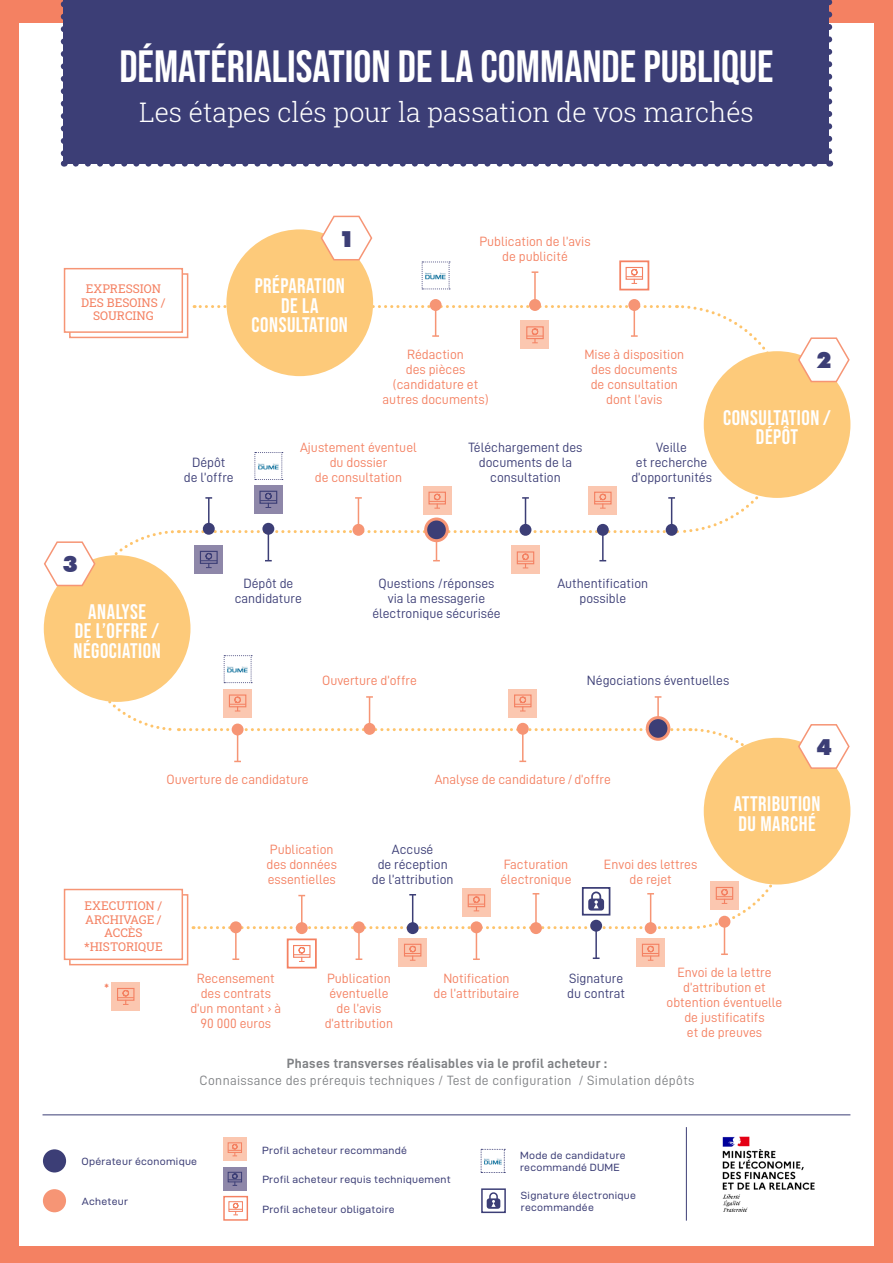
<style>
.page{position:relative;width:893px;height:1263px;background:#f48162}
.page>*{position:absolute;margin:0;border:0;box-sizing:border-box;transform-origin:0 0}
.t1{font:45px "Bebas Neue";color:#fff}
.t2{font:300 27px "Roboto Slab";color:#fff}
.t3{font:900 22.5px "Futura BT";color:#3c3e76}
.t4{font:21px/19.5px "Bebas Neue";letter-spacing:.025em;color:#fff;text-align:center}
.t5{font:13.5px/15px "D DIN";color:#f48162;text-align:center}
.t6{font:13.5px/15px "D DIN";color:#3c3e76;text-align:center}
.t7{font:13.5px "D DIN";letter-spacing:.025em;color:#808285}
.t8{font:13.5px "D DIN Bold";letter-spacing:.025em;color:#808285}
.t9{font:13.5px "D DIN Bold";color:#f48162}
.t10{font:12px/13.5px "Roboto Slab";color:#f48162;text-align:center}
.t11{font:10.5px/12px "D DIN Exp";letter-spacing:.025em;color:#3c3e76}
</style>
<div class="page">
<div style="left:19px;top:23px;width:855px;height:1223px;background:#fff"></div>
<div style="left:69px;top:894px;width:119px;height:71px;background:linear-gradient(to right,#fef5f2,#fef5f2);border:2px solid #f69575"></div>
<div style="left:69px;top:273px;width:119px;height:65px;background:#fff;border:2px solid #f69575"></div>
<div style="left:64px;top:0;width:765px;height:164px;background:#3c3e76"></div>
<svg style="left:76px;top:164px;width:742px;height:3px"></svg>
<svg style="left:829px;top:0;width:3px;height:151px"></svg>
<svg style="left:61px;top:0;width:6px;height:167px"></svg>
<div style="left:64px;top:889px;width:119px;height:71px;background:#fff;border:2px solid #f69575"></div>
<div style="left:64px;top:268px;width:119px;height:65px;background:#fff;border:2px solid #f69575"></div>
<div style="left:226px;top:229px;width:147px;height:147px;background:#fdca7a;border-radius:50%"></div>
<svg style="left:320px;top:215px;width:53px;height:46px"></svg>
<div style="left:353px;top:921px;width:12px;height:12px;background:#f69575;border-radius:50%"></div>
<hr style="left:358px;top:927px;width:2px;height:32px;background:#f69575">
<svg style="left:356px;top:958px;width:6px;height:2px"></svg>
<hr style="left:235px;top:927px;width:2px;height:32px;background:#f69575">
<svg style="left:232px;top:958px;width:7px;height:2px"></svg>
<hr style="left:595px;top:926px;width:2px;height:32px;background:#3c3e76">
<svg style="left:593px;top:957px;width:7px;height:2px"></svg>
<div style="left:430px;top:299px;width:12px;height:12px;background:#f69575;border-radius:50%"></div>
<svg style="left:422px;top:262px;width:28px;height:27px"></svg>
<img style="left:425px;top:272px;width:21px;height:7px">
<div style="left:529px;top:299px;width:12px;height:12px;background:#f69575;border-radius:50%"></div>
<hr style="left:534px;top:272px;width:2px;height:32px;background:#f69575">
<hr style="left:43px;top:1114px;width:807px;height:1px;background:#3c3e76">
<div style="left:43px;top:1149px;width:23px;height:23px;background:#3c3e76;border-radius:50%"></div>
<div style="left:43px;top:1189px;width:23px;height:23px;background:#f69575;border-radius:50%"></div>
<div style="left:481px;top:1188px;width:25px;height:25px;background:#fff;border:2px solid #3c3e76"></div>
<svg style="left:487px;top:1198px;width:13px;height:11px"></svg>
<svg style="left:488px;top:1192px;width:11px;height:11px"></svg>
<svg style="left:481px;top:1149px;width:24px;height:24px"></svg>
<img style="left:483px;top:1158px;width:19px;height:6px">
<div style="left:223px;top:1167px;width:23px;height:23px;background:#8e87a9"></div>
<div style="left:228px;top:1172px;width:14px;height:10px;border:1px solid #3c3e76"></div>
<svg style="left:228px;top:1173px;width:14px;height:13px"></svg>
<hr style="left:686px;top:1127px;width:1px;height:93px;background:#3c3e76">
<div style="left:628px;top:299px;width:12px;height:12px;background:#f69575;border-radius:50%"></div>
<div style="left:619px;top:260px;width:30px;height:30px;background:#fff;border:2px solid #f48162"></div>
<div style="left:626px;top:267px;width:17px;height:13px;border:1px solid #f48162"></div>
<svg style="left:626px;top:269px;width:16px;height:15px"></svg>
<div style="left:112px;top:982px;width:28px;height:28px;background:#fbc7b0"></div>
<div style="left:117px;top:988px;width:17px;height:13px;border:1px solid #f48162"></div>
<svg style="left:118px;top:990px;width:16px;height:15px"></svg>
<div style="left:407px;top:922px;width:12px;height:12px;background:#3c3e76;border-radius:50%"></div>
<div style="left:399px;top:938px;width:28px;height:28px;background:#fbc7b0"></div>
<div style="left:404px;top:944px;width:17px;height:12px;border:1px solid #f48162"></div>
<svg style="left:405px;top:946px;width:16px;height:15px"></svg>
<hr style="left:724px;top:922px;width:1px;height:32px;background:#f69575">
<svg style="left:721px;top:953px;width:7px;height:2px"></svg>
<div style="left:470px;top:921px;width:12px;height:12px;background:#f69575;border-radius:50%"></div>
<hr style="left:476px;top:927px;width:1px;height:32px;background:#f69575">
<svg style="left:473px;top:958px;width:7px;height:2px"></svg>
<svg style="left:530px;top:922px;width:12px;height:12px"></svg>
<div style="left:645px;top:922px;width:12px;height:12px;background:#f69575;border-radius:50%"></div>
<div style="left:636px;top:938px;width:29px;height:28px;background:#fbc7b0"></div>
<div style="left:642px;top:944px;width:17px;height:12px;border:1px solid #f48162"></div>
<svg style="left:642px;top:946px;width:17px;height:15px"></svg>
<div style="left:296px;top:922px;width:12px;height:12px;background:#f69575;border-radius:50%"></div>
<svg style="left:43px;top:304px;width:807px;height:627px"></svg>
<div style="left:287px;top:938px;width:30px;height:30px;background:#fff;border:2px solid #f48162"></div>
<div style="left:293px;top:945px;width:18px;height:13px;border:1px solid #f48162"></div>
<svg style="left:294px;top:947px;width:16px;height:15px"></svg>
<div style="left:223px;top:1138px;width:23px;height:23px;background:#fbc7b0"></div>
<div style="left:228px;top:1142px;width:14px;height:11px;border:1px solid #f48162"></div>
<svg style="left:228px;top:1144px;width:13px;height:12px"></svg>
<div style="left:223px;top:1196px;width:25px;height:25px;background:#fff;border:1px solid #f48162"></div>
<div style="left:228px;top:1201px;width:15px;height:11px;border:1px solid #f48162"></div>
<svg style="left:229px;top:1203px;width:13px;height:12px"></svg>
<img style="left:722px;top:1136px;width:93px;height:76px">
<p class="t1" style="left:119px;top:41px;width:656px">DÉMATÉRIALISATION DE LA COMMANDE PUBLIQUE</p>
<p class="t2" style="left:139px;top:94px;width:616px">Les étapes clés pour la passation de vos marchés</p>
<p class="t10" style="left:86px;top:282px;width:77px">EXPRESSION</p>
<p class="t10" style="left:81px;top:295px;width:86px">DES BESOINS /<br>SOURCING</p>
<p class="t6" style="left:184px;top:455px;width:51px">Dépôt de l’offre</p>
<p class="t3" style="left:339px;top:225px;width:17px">1</p>
<p class="t4" style="left:255px;top:276px;width:92px">PRÉPARATION</p>
<p class="t4" style="left:252px;top:295px;width:98px">DE LA<br>CONSULTATION</p>
<p class="t5" style="left:479px;top:233px;width:113px">Publication de l’avis de publicité</p>
<p class="t5" style="left:407px;top:346px;width:58px">Rédaction</p>
<p class="t5" style="left:406px;top:361px;width:61px">des pièces</p>
<p class="t5" style="left:383px;top:376px;width:108px">(candidature et autres documents)</p>
<p class="t5" style="left:584px;top:346px;width:101px">Mise à disposition</p>
<p class="t5" style="left:591px;top:361px;width:89px">des documents de consultation dont l’avis</p>
<p class="t5" style="left:300px;top:440px;width:118px">Ajustement éventuel</p>
<p class="t5" style="left:315px;top:455px;width:89px">du dossier<br>de consultation</p>
<p class="t6" style="left:469px;top:440px;width:115px">Téléchargement des documents de la consultation</p>
<p class="t6" style="left:631px;top:440px;width:82px">Veille<br>et recherche d’opportunités</p>
<p class="t3" style="left:816px;top:347px;width:17px">2</p>
<p class="t4" style="left:723px;top:407px;width:110px">CONSULTATION /</p>
<p class="t4" style="left:756px;top:427px;width:44px">DÉPÔT</p>
<p class="t3" style="left:62px;top:551px;width:17px">3</p>
<p class="t4" style="left:75px;top:601px;width:86px">ANALYSE<br>DE L’OFFRE/</p>
<p class="t4" style="left:74px;top:640px;width:89px">NÉGOCIATION</p>
<p class="t6" style="left:243px;top:575px;width:52px">Dépôt de</p>
<p class="t6" style="left:235px;top:590px;width:69px">candidature</p>
<p class="t6" style="left:379px;top:575px;width:117px">Questions /réponses</p>
<p class="t6" style="left:388px;top:590px;width:99px">via la messagerie</p>
<p class="t6" style="left:372px;top:605px;width:130px">électronique sécurisée</p>
<p class="t5" style="left:322px;top:673px;width:96px">Ouverture d’offre</p>
<p class="t6" style="left:557px;top:575px;width:92px">Authentification possible</p>
<p class="t6" style="left:587px;top:673px;width:144px">Négociations éventuelles</p>
<p class="t3" style="left:816px;top:733px;width:17px">4</p>
<p class="t5" style="left:166px;top:772px;width:144px">Ouverture de candidature</p>
<p class="t10" style="left:85px;top:899px;width:79px;text-align:left">EXECUTION /<br>ARCHIVAGE /</p>
<p class="t10" style="left:84px;top:926px;width:80px">ACCÈS *HISTORIQUE</p>
<p class="t5" style="left:267px;top:842px;width:72px;text-align:left">Publication des données essentielles</p>
<p class="t5" style="left:435px;top:771px;width:178px">Analyse de candidature/d’offre</p>
<p class="t6" style="left:372px;top:842px;width:83px">Accusé<br>de réception de l’attribution</p>
<p class="t5" style="left:500px;top:857px;width:72px;text-align:left">Facturation électronique</p>
<p class="t5" style="left:604px;top:857px;width:95px">Envoi des lettres de rejet</p>
<p class="t4" style="left:734px;top:794px;width:88px">ATTRIBUTION</p>
<p class="t4" style="left:738px;top:813px;width:79px">DU MARCHÉ</p>
<p class="t9" style="left:104px;top:981px;width:7px">*</p>
<p class="t5" style="left:190px;top:970px;width:92px">Recensement des contrats d’un montant › à</p>
<p class="t5" style="left:201px;top:1015px;width:72px">90 000 euros</p>
<p class="t5" style="left:325px;top:970px;width:70px">Publication éventuelle de l’avis d’attribution</p>
<p class="t5" style="left:433px;top:970px;width:87px">Notification<br>de l’attributaire</p>
<p class="t6" style="left:567px;top:970px;width:59px;text-align:left">Signature du contrat</p>
<p class="t5" style="left:667px;top:964px;width:117px">Envoi de la lettre d’attribution et obtention éventuelle de justificatifs<br>et de preuves</p>
<p class="t8" style="left:287px;top:1056px;width:322px">Phases transverses réalisables via le profil acheteur :</p>
<p class="t7" style="left:200px;top:1073px;width:496px">Connaissance des prérequis techniques / Test de configuration / Simulation dépôts</p>
<p class="t11" style="left:82px;top:1155px;width:117px">Opérateur économique</p>
<p class="t11" style="left:82px;top:1195px;width:48px">Acheteur</p>
<p class="t11" style="left:262px;top:1144px;width:146px">Profil acheteur recommandé</p>
<p class="t11" style="left:262px;top:1173px;width:190px">Profil acheteur requis techniquement</p>
<p class="t11" style="left:262px;top:1203px;width:134px">Profil acheteur obligatoire</p>
<p class="t11" style="left:520px;top:1149px;width:107px">Mode de candidature recommandé DUME</p>
<p class="t11" style="left:521px;top:1189px;width:117px">Signature électronique recommandée</p>
</div>
